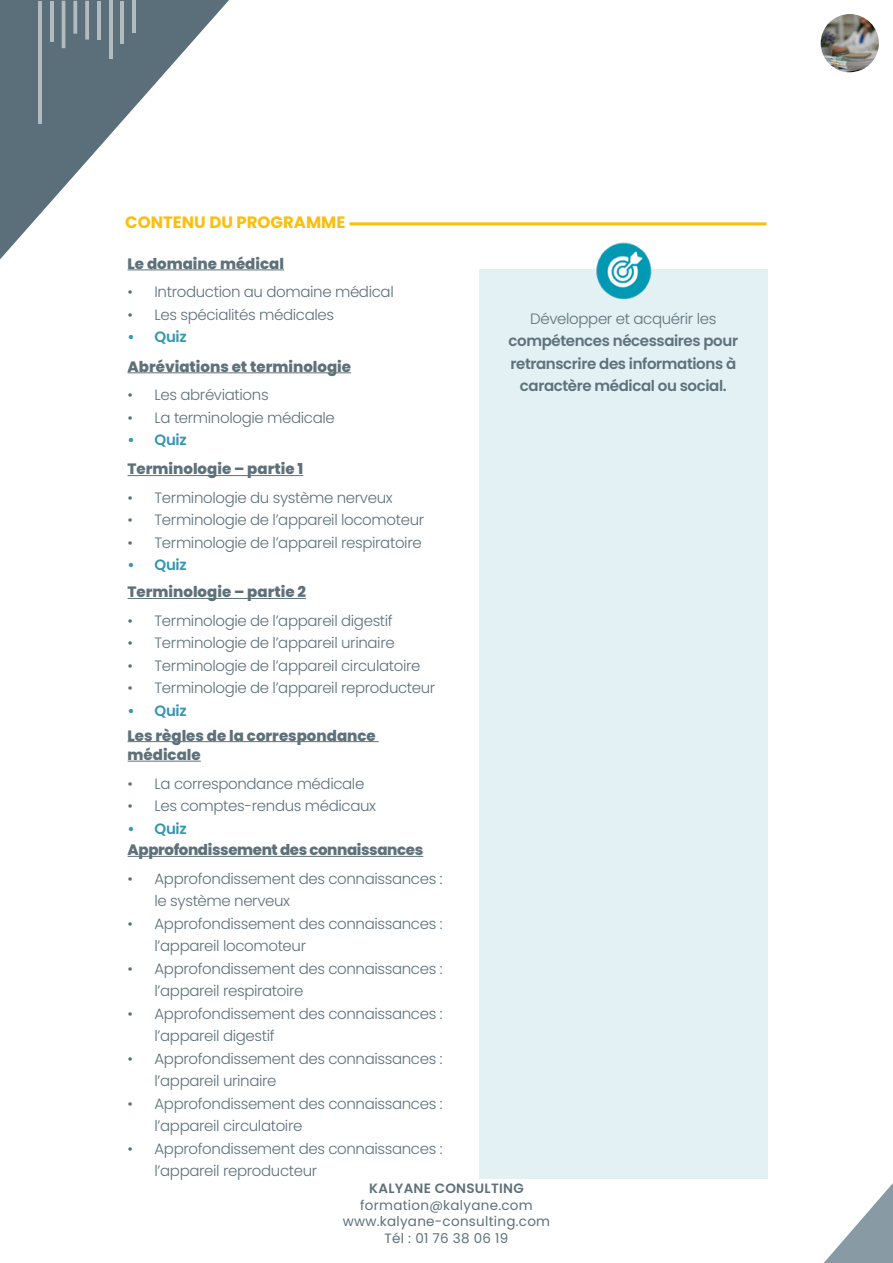
<style>
.page{position:relative;width:893px;height:1263px;background:#fff}
.page>*{position:absolute;margin:0;border:0;box-sizing:border-box;transform-origin:0 0}
.t1{font:700 16.5px "Poppins";color:#fcbe0e}
.t2{font:300 15px/22.5px "Poppins";letter-spacing:-.025em;color:#5e717a}
.t3{font:800 15px/19.5px "Poppins";color:#5e717a}
.t4{font:600 15px/22.5px "Poppins";letter-spacing:-.025em;color:#5e717a;text-align:center}
.t5{font:800 15px "Poppins";letter-spacing:-.025em;color:#5e717a}
.t6{font:600 15px "Poppins";letter-spacing:-.025em;color:#3596b2}
.t7{font:13.5px/16.5px "Poppins";letter-spacing:.02em;color:#5e717a;text-align:center}
.t8{font:600 13.5px "Poppins";letter-spacing:.02em;color:#5e717a}
</style>
<div class="page">
<svg style="left:824px;top:1183px;width:69px;height:80px"></svg>
<svg style="left:0;top:0;width:229px;height:259px"></svg>
<hr style="left:38px;top:1px;width:4px;height:122px;background:#b1bbc0">
<hr style="left:132px;top:1px;width:4px;height:32px;background:#b1bbc0">
<hr style="left:121px;top:1px;width:3px;height:43px;background:#fff">
<hr style="left:50px;top:1px;width:4px;height:41px;background:#b1bbc0">
<hr style="left:62px;top:1px;width:3px;height:47px;background:#fff">
<svg style="left:73px;top:1px;width:4px;height:33px"></svg>
<svg style="left:85px;top:1px;width:4px;height:39px"></svg>
<hr style="left:97px;top:1px;width:4px;height:39px;background:#b1bbc0">
<hr style="left:109px;top:1px;width:4px;height:58px;background:#b1bbc0">
<img style="left:821px;top:14px;width:58px;height:58px;border-radius:29px">
<hr style="left:128px;top:269px;width:156px;height:1px;background:#5e717a">
<hr style="left:128px;top:372px;width:223px;height:1px;background:#5e717a">
<hr style="left:128px;top:475px;width:175px;height:1px;background:#5e717a">
<hr style="left:128px;top:598px;width:178px;height:1px;background:#5e717a">
<hr style="left:128px;top:741px;width:251px;height:1px;background:#5e717a">
<hr style="left:128px;top:761px;width:73px;height:1px;background:#5e717a">
<hr style="left:128px;top:856px;width:295px;height:1px;background:#5e717a">
<div style="left:479px;top:270px;width:288px;height:909px;background:#e3f0f4"></div>
<img style="left:593px;top:243px;width:60px;height:55px">
<hr style="left:350px;top:222px;width:416px;height:3px;background:#fcbe0e">
<p class="t1" style="left:125px;top:212px;width:222px">CONTENU DU PROGRAMME</p>
<p class="t3" style="left:128px;top:254px;width:158px">Le domaine médical</p>
<p class="t2" style="left:128px;top:281px;width:268px">• Introduction au domaine médical</p>
<p class="t2" style="left:128px;top:303px;width:208px">• Les spécialités médicales</p>
<p class="t6" style="left:128px;top:328px;width:61px">• Quiz</p>
<p class="t3" style="left:128px;top:357px;width:225px">Abréviations et terminologie</p>
<p class="t2" style="left:128px;top:384px;width:143px">• Les abréviations</p>
<p class="t2" style="left:128px;top:406px;width:209px">• La terminologie médicale</p>
<p class="t6" style="left:128px;top:431px;width:61px">• Quiz</p>
<p class="t3" style="left:128px;top:459px;width:177px">Terminologie – partie 1</p>
<p class="t2" style="left:128px;top:486px;width:267px">• Terminologie du système nerveux</p>
<p class="t2" style="left:128px;top:509px;width:298px">• Terminologie de l’appareil locomoteur</p>
<p class="t2" style="left:128px;top:531px;width:296px">• Terminologie de l’appareil respiratoire</p>
<p class="t6" style="left:128px;top:556px;width:61px">• Quiz</p>
<p class="t3" style="left:128px;top:582px;width:180px">Terminologie – partie 2</p>
<p class="t2" style="left:128px;top:609px;width:267px">• Terminologie de l’appareil digestif</p>
<p class="t2" style="left:128px;top:632px;width:269px">• Terminologie de l’appareil urinaire</p>
<p class="t2" style="left:128px;top:654px;width:294px">• Terminologie de l’appareil circulatoire</p>
<p class="t2" style="left:128px;top:677px;width:309px">• Terminologie de l’appareil reproducteur</p>
<p class="t6" style="left:128px;top:702px;width:61px">• Quiz</p>
<p class="t3" style="left:128px;top:725px;width:250px">Les règles de la correspondance médicale</p>
<p class="t2" style="left:128px;top:772px;width:238px">• La correspondance médicale</p>
<p class="t2" style="left:128px;top:794px;width:250px">• Les comptes-rendus médicaux</p>
<p class="t6" style="left:128px;top:819px;width:61px">• Quiz</p>
<p class="t5" style="left:128px;top:841px;width:297px">Approfondissement des connaissances</p>
<p class="t2" style="left:155px;top:867px;width:289px;text-indent:-27px">• Approfondissement des connaissances : le système nerveux</p>
<p class="t2" style="left:155px;top:912px;width:289px;text-indent:-27px">• Approfondissement des connaissances : l’appareil locomoteur</p>
<p class="t2" style="left:155px;top:957px;width:289px;text-indent:-27px">• Approfondissement des connaissances : l’appareil respiratoire</p>
<p class="t2" style="left:155px;top:1002px;width:289px;text-indent:-27px">• Approfondissement des connaissances : l’appareil digestif</p>
<p class="t2" style="left:155px;top:1047px;width:289px;text-indent:-27px">• Approfondissement des connaissances : l’appareil urinaire</p>
<p class="t2" style="left:155px;top:1092px;width:289px;text-indent:-27px">• Approfondissement des connaissances : l’appareil circulatoire</p>
<p class="t2" style="left:155px;top:1137px;width:289px;text-indent:-27px">• Approfondissement des connaissances : l’appareil reproducteur</p>
<p class="t2" style="left:530px;top:308px;width:188px">Développer et acquérir les</p>
<p class="t4" style="left:508px;top:330px;width:231px">compétences nécessaires pour retranscrire des informations à caractère médical ou social.</p>
<p class="t8" style="left:369px;top:1180px;width:156px">KALYANE CONSULTING</p>
<p class="t7" style="left:343px;top:1197px;width:209px">formation@kalyane.com www.kalyane-consulting.com<br>Tél : 01 76 38 06 19</p>
</div>
